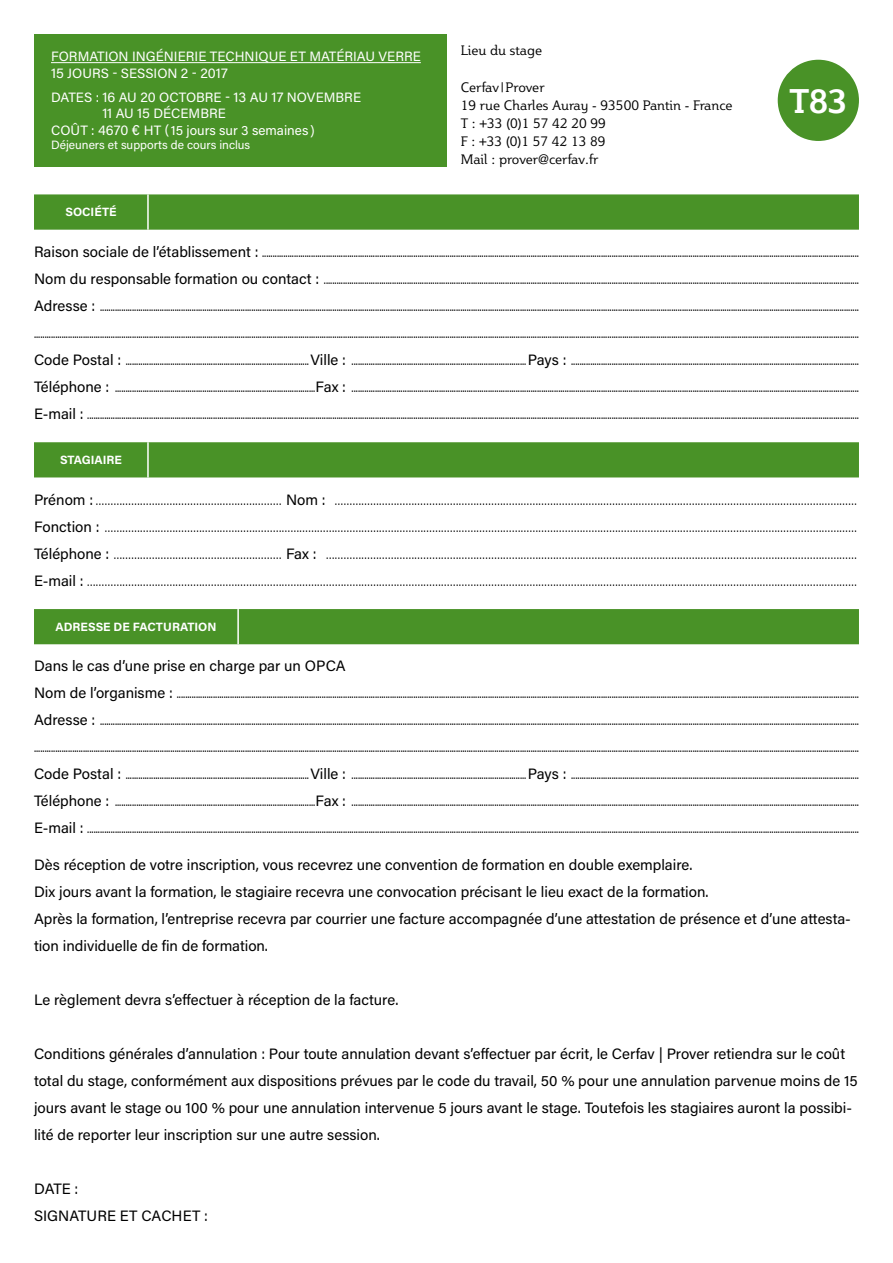
<style>
.page{position:relative;width:893px;height:1263px;background:#fff}
.page>*{position:absolute;margin:0;border:0;box-sizing:border-box;transform-origin:0 0}
.Code_dans_polygone{font:700 33.3px "Plume";color:#fff}
.t1{font:15px/27px "Acumin Pro";color:#000}
.t2{font:13.5px/16.2px "Acumin Pro";color:#fff}
.t3{font:13.5px "Plume";color:#000}
.jours_dans_cartouche{font:700 12px "Acumin Pro";color:#fff}
.t4{font:12px "Acumin Pro";color:#fff}
.t5{font:10.5px "Acumin Pro";color:#000}
.s1{font-size:15px}
</style>
<div class="page">
<div style="left:34px;top:194px;width:825px;height:36px;background:#499227"></div>
<hr style="left:147px;top:194px;width:2px;height:36px;background:#fff">
<div style="left:34px;top:609px;width:825px;height:35px;background:#499227"></div>
<hr style="left:237px;top:609px;width:2px;height:35px;background:#fff">
<div style="left:34px;top:442px;width:825px;height:35px;background:#499227"></div>
<hr style="left:147px;top:442px;width:2px;height:35px;background:#fff">
<div style="left:34px;top:34px;width:412px;height:133px;background:#499227"></div>
<hr style="left:51px;top:62px;width:370px;height:1px;background:#fff">
<div style="left:778px;top:60px;width:81px;height:81px;background:#499227;border-radius:50%"></div>
<p class="t2" style="left:51px;top:48px;width:371px">FORMATION INGÉNIERIE TECHNIQUE ET MATÉRIAU VERRE<br>15 JOURS - SESSION 2 - 2017</p>
<p class="t2" style="left:102px;top:89px;width:260px;text-indent:-51px">DATES : 16 AU 20 OCTOBRE - 13 AU 17 NOVEMBRE<br>11 AU 15 DÉCEMBRE</p>
<p class="t2" style="left:51px;top:122px;width:265px">COÛT : 4670 <span class="s1">€</span> HT (15 jours sur 3 semaines )</p>
<p class="t4" style="left:51px;top:137px;width:201px">Déjeuners et supports de cours inclus</p>
<p class="jours_dans_cartouche" style="left:65px;top:204px;width:53px">SOCIÉTÉ</p>
<p class="t3" style="left:461px;top:42px;width:83px">Lieu du stage</p>
<p class="t3" style="left:461px;top:79px;width:86px">Cerfav|Prover</p>
<p class="t3" style="left:461px;top:97px;width:273px">19 rue Charles Auray - 93500 Pantin - France</p>
<p class="t3" style="left:461px;top:115px;width:147px">T : +33 (0)1 57 42 20 99</p>
<p class="t3" style="left:461px;top:133px;width:146px">F : +33 (0)1 57 42 13 89</p>
<p class="t3" style="left:461px;top:151px;width:139px">Mail : prover@cerfav.fr</p>
<p class="Code_dans_polygone" style="left:789px;top:80px;width:59px">T83</p>
<p class="t5" style="left:34px;top:246px;width:826px"><span class="s1">Raison sociale de l’établissement :</span> ........................................................................................................................................................................................................................................................................................</p>
<p class="t5" style="left:34px;top:273px;width:826px"><span class="s1">Nom du responsable formation ou contact :</span> ...........................................................................................................................................................................................................................................................</p>
<p class="t5" style="left:34px;top:300px;width:826px"><span class="s1">Adresse :</span> ....................................................................................................................................................................................................................................................................................................................................................................</p>
<p class="t5" style="left:34px;top:327px;width:826px">...................................................................................................................................................................................................................................................................................................................................................................................................</p>
<p class="t5" style="left:34px;top:354px;width:826px"><span class="s1">Code Postal :</span> ......................................................................................<span class="s1">Ville :</span> ..................................................................................<span class="s1">Pays :</span> .......................................................................................................................................</p>
<p class="t5" style="left:34px;top:381px;width:826px"><span class="s1">Téléphone :</span> ..............................................................................................<span class="s1">Fax :</span> ..............................................................................................................................................................................................................................................</p>
<p class="t5" style="left:34px;top:408px;width:826px"><span class="s1">E-mail :</span> ..........................................................................................................................................................................................................................................................................................................................................................................</p>
<p class="jours_dans_cartouche" style="left:60px;top:452px;width:63px">STAGIAIRE</p>
<p class="t5" style="left:34px;top:494px;width:825px"><span class="s1">Prénom :</span> ……………………………………………………… <span class="s1">Nom :</span> ……………………………………………………………………………………………………………………………………………………………</p>
<p class="t5" style="left:34px;top:521px;width:825px"><span class="s1">Fonction :</span> …………………………………………………………………………………………………………………………………………………………………………………………………………………………………</p>
<p class="t5" style="left:34px;top:548px;width:825px"><span class="s1">Téléphone :</span> ………………………………………………… <span class="s1">Fax :</span> ………………………………………………………………………………………………………………………………………………………………</p>
<p class="t5" style="left:34px;top:575px;width:825px"><span class="s1">E-mail :</span> ………………………………………………………………………………………………………………………………………………………………………………………………………………………………………</p>
<p class="jours_dans_cartouche" style="left:56px;top:618px;width:162px">ADRESSE DE FACTURATION</p>
<p class="t1" style="left:34px;top:652px;width:313px">Dans le cas d’une prise en charge par un OPCA</p>
<p class="t5" style="left:34px;top:687px;width:826px"><span class="s1">Nom de l’organisme :</span> ................................................................................................................................................................................................................................................................................................................................</p>
<p class="t5" style="left:34px;top:714px;width:826px"><span class="s1">Adresse :</span> ....................................................................................................................................................................................................................................................................................................................................................................</p>
<p class="t5" style="left:34px;top:741px;width:826px">...................................................................................................................................................................................................................................................................................................................................................................................................</p>
<p class="t5" style="left:34px;top:768px;width:826px"><span class="s1">Code Postal :</span> ......................................................................................<span class="s1">Ville :</span> ..................................................................................<span class="s1">Pays :</span> .......................................................................................................................................</p>
<p class="t5" style="left:34px;top:795px;width:826px"><span class="s1">Téléphone :</span> ..............................................................................................<span class="s1">Fax :</span> ..............................................................................................................................................................................................................................................</p>
<p class="t5" style="left:34px;top:822px;width:826px"><span class="s1">E-mail :</span> ..........................................................................................................................................................................................................................................................................................................................................................................</p>
<p class="t1" style="left:34px;top:851px;width:660px">Dès réception de votre inscription, vous recevrez une convention de formation en double exemplaire.</p>
<p class="t1" style="left:34px;top:878px;width:676px">Dix jours avant la formation, le stagiaire recevra une convocation précisant le lieu exact de la formation.</p>
<p class="t1" style="left:34px;top:905px;width:818px">Après la formation, l’entreprise recevra par courrier une facture accompagnée d’une attestation de présence et d’une attesta&shy;tion individuelle de fin de formation.</p>
<p class="t1" style="left:34px;top:986px;width:366px">Le règlement devra s’effectuer à réception de la facture.</p>
<p class="t1" style="left:34px;top:1040px;width:825px">Conditions générales d’annulation : Pour toute annulation devant s’effectuer par écrit, le Cerfav | Prover retiendra sur le coût total du stage, conformément aux dispositions prévues par le code du travail, 50 % pour une annulation parvenue moins de 15 jours avant le stage ou 100 % pour une annulation intervenue 5 jours avant le stage. Toutefois les stagiaires auront la possibi&shy;lité de reporter leur inscription sur une autre session.</p>
<p class="t1" style="left:34px;top:1175px;width:46px">DATE :</p>
<p class="t1" style="left:34px;top:1202px;width:175px">SIGNATURE ET CACHET :</p>
</div>
